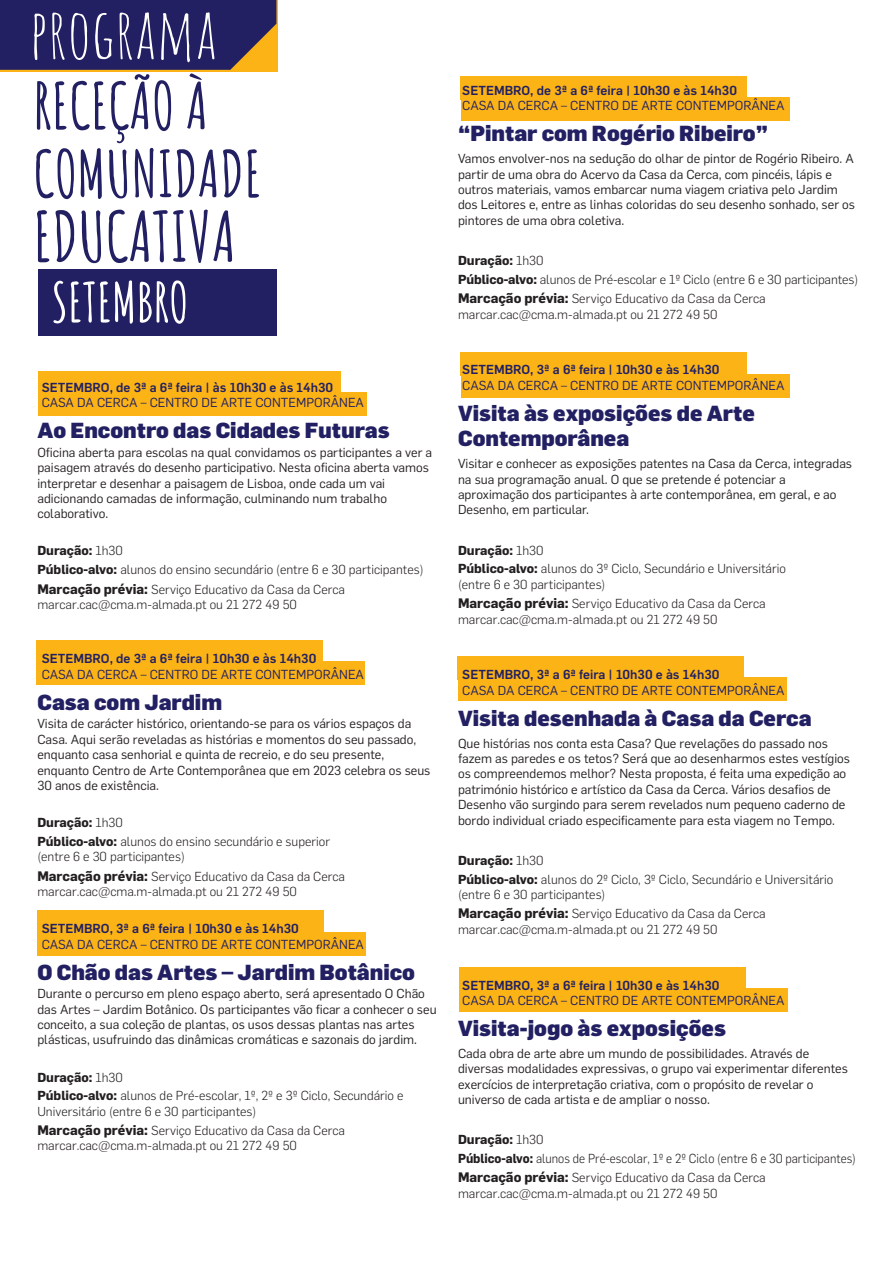
<style>
.page{position:relative;width:893px;height:1263px;background:#fff}
.page>*{position:absolute;margin:0;border:0;box-sizing:border-box;transform-origin:0 0}
.t1{font:69px "Amatic SC";color:#fff}
.t2{font:700 68.4px "Amatic SC";color:#222062}
.t3{font:700 63.45px/67.9px "Amatic SC";color:#222062}
.t4{font:700 54px "Amatic SC";color:#fff}
.t5{font:900 21.3px/25.7px "Flama";color:#222062}
.t6{font:12.9px/15.5px "Flama";color:#231f20}
.t7{font:300 12.9px/19px "Flama";color:#231f20}
.t8{font:12.9px "Flama";color:#222062}
.t9{font:500 12.9px "Flama";color:#222062}
.s1{font-weight:700}
.s2{font-weight:700;font-size:13.5px}
</style>
<div class="page">
<div style="left:459px;top:989px;width:329px;height:23px;background:#fbb316"></div>
<div style="left:459px;top:967px;width:286px;height:24px;background:#fbb316"></div>
<div style="left:458px;top:677px;width:328px;height:24px;background:#fbb316"></div>
<div style="left:458px;top:656px;width:286px;height:24px;background:#fbb316"></div>
<div style="left:461px;top:374px;width:328px;height:23px;background:#fbb316"></div>
<div style="left:460px;top:352px;width:287px;height:24px;background:#fbb316"></div>
<div style="left:461px;top:97px;width:328px;height:24px;background:#fbb316"></div>
<div style="left:460px;top:76px;width:287px;height:24px;background:#fbb316"></div>
<div style="left:37px;top:932px;width:329px;height:23px;background:#fbb316"></div>
<div style="left:37px;top:910px;width:286px;height:24px;background:#fbb316"></div>
<div style="left:37px;top:661px;width:328px;height:24px;background:#fbb316"></div>
<div style="left:36px;top:640px;width:287px;height:23px;background:#fbb316"></div>
<div style="left:38px;top:392px;width:329px;height:24px;background:#fbb316"></div>
<div style="left:38px;top:371px;width:303px;height:23px;background:#fbb316"></div>
<div style="left:0;top:0;width:276px;height:70px;background:#222062"></div>
<div style="left:38px;top:269px;width:239px;height:66px;background:#222062"></div>
<h1 class="t1" style="left:29px;top:-17px;width:189px">PROGRAMA</h1>
<h3 class="t3" style="left:33px;top:68px;width:230px">RECEÇÃO À<br>COMUNIDADE</h3>
<h2 class="t2" style="left:33px;top:184px;width:204px">EDUCATIVA</h2>
<h3 class="t4" style="left:51px;top:261px;width:138px">SETEMBRO</h3>
<p class="t9" style="left:42px;top:378px;width:293px">SETEMBRO, de 3ª a 6ª feira | às 10h30 e às 14h30</p>
<p class="t8" style="left:42px;top:394px;width:324px">CASA DA CERCA – CENTRO DE ARTE CONTEMPORÂNEA</p>
<h3 class="t5" style="left:37px;top:416px;width:354px">Ao Encontro das Cidades Futuras</h3>
<p class="t6" style="left:37px;top:444px;width:396px">Oficina aberta para escolas na qual convidamos os participantes a ver a paisagem através do desenho participativo. Nesta oficina aberta vamos interpretar e desenhar a paisagem de Lisboa, onde cada um vai adicionando camadas de informação, culminando num trabalho colaborativo.</p>
<p class="t7" style="left:37px;top:541px;width:388px"><span class="s1">Duração:</span> 1h30<br><span class="s1">Público-alvo:</span> alunos do ensino secundário (entre 6 e 30 participantes)<br><span class="s2">Marcação prévia:</span> Serviço Educativo da Casa da Cerca</p>
<p class="t7" style="left:37px;top:594px;width:261px">marcar.cac@cma.m-almada.pt ou 21 272 49 50</p>
<p class="t9" style="left:42px;top:649px;width:276px">SETEMBRO, de 3ª a 6ª feira | 10h30 e às 14h30</p>
<p class="t8" style="left:42px;top:665px;width:324px">CASA DA CERCA – CENTRO DE ARTE CONTEMPORÂNEA</p>
<h3 class="t5" style="left:37px;top:688px;width:186px">Casa com Jardim</h3>
<p class="t6" style="left:37px;top:715px;width:394px">Visita de carácter histórico, orientando-se para os vários espaços da Casa. Aqui serão reveladas as histórias e momentos do seu passado, enquanto casa senhorial e quinta de recreio, e do seu presente, enquanto Centro de Arte Contemporânea que em 2023 celebra os seus 30 anos de existência.</p>
<p class="t7" style="left:37px;top:812px;width:294px;line-height:18.6px"><span class="s1">Duração:</span> 1h30<br><span class="s1">Público-alvo:</span> alunos do ensino secundário e superior</p>
<p class="t7" style="left:37px;top:846px;width:309px">(entre 6 e 30 participantes)<br><span class="s2">Marcação prévia:</span> Serviço Educativo da Casa da Cerca</p>
<p class="t7" style="left:37px;top:881px;width:261px">marcar.cac@cma.m-almada.pt ou 21 272 49 50</p>
<p class="t9" style="left:42px;top:919px;width:259px">SETEMBRO, 3ª a 6ª feira | 10h30 e às 14h30</p>
<p class="t8" style="left:42px;top:935px;width:324px">CASA DA CERCA – CENTRO DE ARTE CONTEMPORÂNEA</p>
<h3 class="t5" style="left:37px;top:957px;width:379px">O Chão das Artes – Jardim Botânico</h3>
<p class="t6" style="left:37px;top:985px;width:401px">Durante o percurso em pleno espaço aberto, será apresentado O Chão das Artes – Jardim Botânico. Os participantes vão ficar a conhecer o seu conceito, a sua coleção de plantas, os usos dessas plantas nas artes plásticas, usufruindo das dinâmicas cromáticas e sazonais do jardim.</p>
<p class="t7" style="left:37px;top:1067px;width:368px;line-height:18.6px"><span class="s1">Duração:</span> 1h30<br><span class="s1">Público-alvo:</span> alunos de Pré-escolar, 1º, 2º e 3º Ciclo, Secundário e</p>
<p class="t7" style="left:37px;top:1100px;width:309px">Universitário (entre 6 e 30 participantes)<br><span class="s2">Marcação prévia:</span> Serviço Educativo da Casa da Cerca</p>
<p class="t7" style="left:37px;top:1135px;width:261px">marcar.cac@cma.m-almada.pt ou 21 272 49 50</p>
<p class="t9" style="left:462px;top:81px;width:276px">SETEMBRO, de 3ª a 6ª feira | 10h30 e às 14h30</p>
<p class="t8" style="left:462px;top:97px;width:324px">CASA DA CERCA – CENTRO DE ARTE CONTEMPORÂNEA</p>
<h3 class="t5" style="left:458px;top:120px;width:312px">“Pintar com Rogério Ribeiro”</h3>
<p class="t6" style="left:458px;top:150px;width:398px">Vamos envolver-nos na sedução do olhar de pintor de Rogério Ribeiro. A partir de uma obra do Acervo da Casa da Cerca, com pincéis, lápis e outros materiais, vamos embarcar numa viagem criativa pelo Jardim dos Leitores e, entre as linhas coloridas do seu desenho sonhado, ser os pintores de uma obra coletiva.</p>
<p class="t7" style="left:458px;top:250px;width:402px"><span class="s1">Duração:</span> 1h30<br><span class="s1">Público-alvo:</span> alunos de Pré-escolar e 1º Ciclo (entre 6 e 30 participantes)<br><span class="s2">Marcação prévia:</span> Serviço Educativo da Casa da Cerca</p>
<p class="t7" style="left:458px;top:304px;width:261px">marcar.cac@cma.m-almada.pt ou 21 272 49 50</p>
<p class="t9" style="left:462px;top:360px;width:259px">SETEMBRO, 3ª a 6ª feira | 10h30 e às 14h30</p>
<p class="t8" style="left:462px;top:376px;width:324px">CASA DA CERCA – CENTRO DE ARTE CONTEMPORÂNEA</p>
<h3 class="t5" style="left:458px;top:399px;width:298px">Visita às exposições de Arte<br>Contemporânea</h3>
<p class="t6" style="left:458px;top:455px;width:396px">Visitar e conhecer as exposições patentes na Casa da Cerca, integradas na sua programação anual. O que se pretende é potenciar a aproximação dos participantes à arte contemporânea, em geral, e ao Desenho, em particular.</p>
<p class="t7" style="left:458px;top:540px;width:329px;line-height:18.6px"><span class="s1">Duração:</span> 1h30<br><span class="s1">Público-alvo:</span> alunos do 3º Ciclo, Secundário e Universitário</p>
<p class="t7" style="left:458px;top:574px;width:309px">(entre 6 e 30 participantes)<br><span class="s2">Marcação prévia:</span> Serviço Educativo da Casa da Cerca</p>
<p class="t7" style="left:458px;top:609px;width:261px">marcar.cac@cma.m-almada.pt ou 21 272 49 50</p>
<p class="t9" style="left:462px;top:665px;width:259px">SETEMBRO, 3ª a 6ª feira | 10h30 e às 14h30</p>
<p class="t8" style="left:462px;top:681px;width:324px">CASA DA CERCA – CENTRO DE ARTE CONTEMPORÂNEA</p>
<h3 class="t5" style="left:458px;top:704px;width:355px">Visita desenhada à Casa da Cerca</h3>
<p class="t6" style="left:458px;top:734px;width:394px">Que histórias nos conta esta Casa? Que revelações do passado nos fazem as paredes e os tetos? Será que ao desenharmos estes vestígios os compreendemos melhor? Nesta proposta, é feita uma expedição ao património histórico e artístico da Casa da Cerca. Vários desafios de Desenho vão surgindo para serem revelados num pequeno caderno de bordo individual criado especificamente para esta viagem no Tempo.</p>
<p class="t7" style="left:458px;top:850px;width:377px;line-height:18.6px"><span class="s1">Duração:</span> 1h30<br><span class="s1">Público-alvo:</span> alunos do 2º Ciclo, 3º Ciclo, Secundário e Universitário</p>
<p class="t7" style="left:458px;top:884px;width:309px">(entre 6 e 30 participantes)<br><span class="s2">Marcação prévia:</span> Serviço Educativo da Casa da Cerca</p>
<p class="t7" style="left:458px;top:919px;width:261px">marcar.cac@cma.m-almada.pt ou 21 272 49 50</p>
<p class="t9" style="left:462px;top:976px;width:259px">SETEMBRO, 3ª a 6ª feira | 10h30 e às 14h30</p>
<p class="t8" style="left:462px;top:991px;width:324px">CASA DA CERCA – CENTRO DE ARTE CONTEMPORÂNEA</p>
<h3 class="t5" style="left:458px;top:1014px;width:269px">Visita-jogo às exposições</h3>
<p class="t6" style="left:458px;top:1045px;width:391px">Cada obra de arte abre um mundo de possibilidades. Através de diversas modalidades expressivas, o grupo vai experimentar diferentes exercícios de interpretação criativa, com o propósito de revelar o universo de cada artista e de ampliar o nosso.</p>
<p class="t7" style="left:458px;top:1129px;width:400px"><span class="s1">Duração:</span> 1h30<br><span class="s1">Público-alvo:</span> alunos de Pré-escolar, 1º e 2º Ciclo (entre 6 e 30 participantes)<br><span class="s2">Marcação prévia:</span> Serviço Educativo da Casa da Cerca</p>
<p class="t7" style="left:458px;top:1183px;width:261px">marcar.cac@cma.m-almada.pt ou 21 272 49 50</p>
</div>
